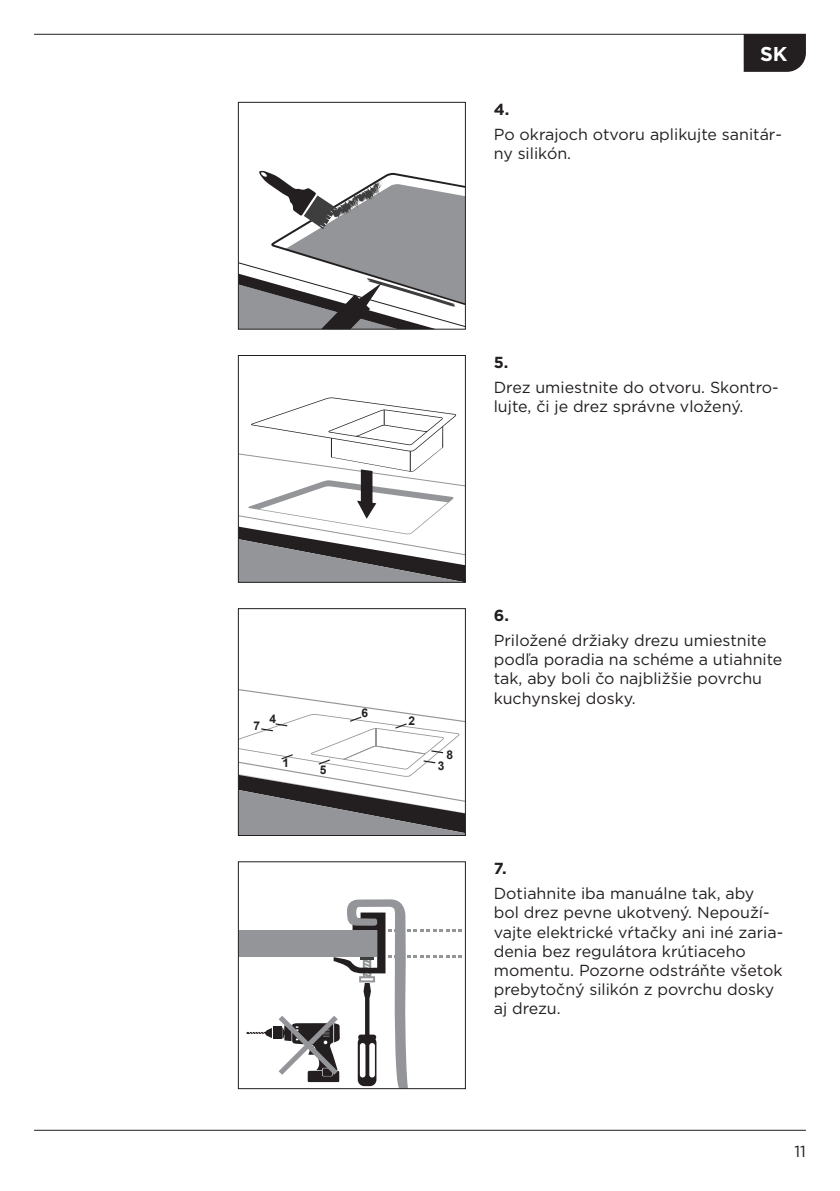
<style>
.page{position:relative;width:840px;height:1191px;background:#fff}
.page>*{position:absolute;margin:0;border:0;box-sizing:border-box;transform-origin:0 0}
.t1{font:700 20px "Gotham";color:#fff}
.t2{font:16px/19.2px "Gotham";color:#231f20}
.t3{font:700 16px "Gotham";color:#231f20}
.t4{font:700 12px "Arial";color:#231f20}
</style>
<div class="page">
<div style="left:743px;top:35px;width:62px;height:37px;background:#231f20"></div>
<hr style="left:34px;top:34px;width:771px;height:1px;background:#231f20">
<hr style="left:34px;top:1130px;width:771px;height:1px;background:#231f20">
<svg style="left:240px;top:170px;width:223px;height:157px"></svg>
<div style="left:238px;top:102px;width:227px;height:227px;border:1px solid #231f20"></div>
<svg style="left:238px;top:397px;width:227px;height:186px"></svg>
<div style="left:238px;top:355px;width:227px;height:227px;border:1px solid #231f20"></div>
<svg style="left:240px;top:689px;width:223px;height:144px"></svg>
<div style="left:238px;top:608px;width:227px;height:227px;border:1px solid #231f20"></div>
<div style="left:238px;top:930px;width:139px;height:26px;background:#939598"></div>
<div style="left:272px;top:1026px;width:9px;height:13px;background:#231f20"></div>
<svg style="left:246px;top:1028px;width:26px;height:10px"></svg>
<svg style="left:278px;top:899px;width:184px;height:188px"></svg>
<div style="left:238px;top:861px;width:227px;height:228px;border:1px solid #231f20"></div>
<p class="t1" style="left:759px;top:41px;width:29px">SK</p>
<p class="t3" style="left:493px;top:99px;width:17px">4.</p>
<p class="t2" style="left:493px;top:124px;width:289px">Po okrajoch otvoru aplikujte sanitár&shy;ny silikón.</p>
<p class="t3" style="left:493px;top:352px;width:16px">5.</p>
<p class="t2" style="left:493px;top:377px;width:286px">Drez umiestnite do otvoru. Skontro&shy;lujte, či je drez správne vložený.</p>
<p class="t4" style="left:253px;top:717px;width:8px">7</p>
<p class="t4" style="left:269px;top:711px;width:8px">4</p>
<p class="t4" style="left:282px;top:755px;width:8px">1</p>
<p class="t4" style="left:319px;top:761px;width:8px">5</p>
<p class="t4" style="left:361px;top:704px;width:8px">6</p>
<p class="t4" style="left:408px;top:713px;width:8px">2</p>
<p class="t4" style="left:446px;top:747px;width:8px">8</p>
<p class="t4" style="left:437px;top:757px;width:8px">3</p>
<p class="t3" style="left:493px;top:605px;width:17px">6.</p>
<p class="t2" style="left:493px;top:630px;width:290px">Priložené držiaky drezu umiestnite podľa poradia na schéme a utiahnite tak, aby boli čo najbližšie povrchu kuchynskej dosky.</p>
<p class="t3" style="left:493px;top:858px;width:14px">7.</p>
<p class="t2" style="left:493px;top:883px;width:291px">Dotiahnite iba manuálne tak, aby bol drez pevne ukotvený. Nepouží&shy;vajte elektrické vŕtačky ani iné zaria&shy;denia bez regulátora krútiaceho momentu. Pozorne odstráňte všetok prebytočný silikón z povrchu dosky aj drezu.</p>
<p class="t2" style="left:794px;top:1141px;width:13px">11</p>
</div>
